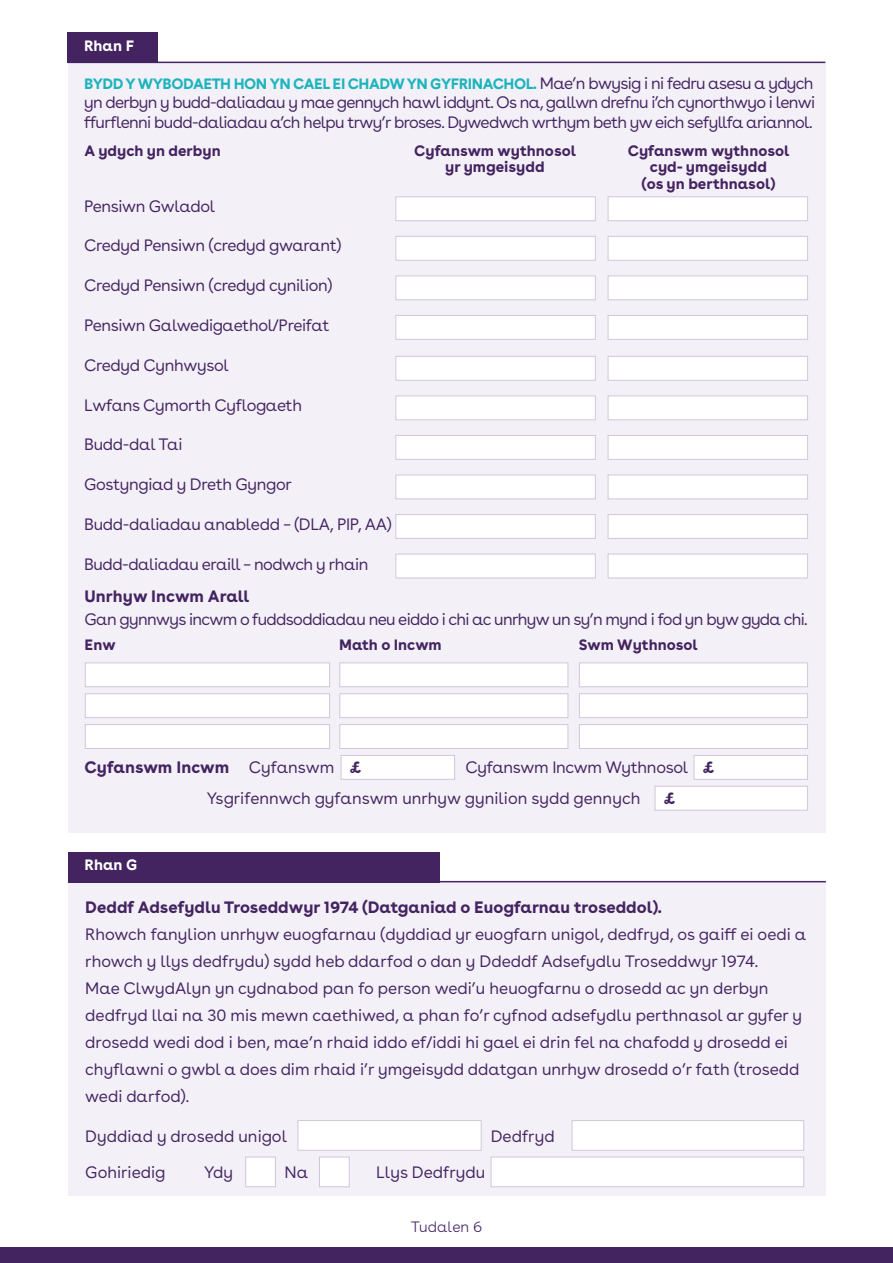
<style>
.page{position:relative;width:893px;height:1263px;background:#fff}
.page>*{position:absolute;margin:0;border:0;box-sizing:border-box;transform-origin:0 0}
.t1{font:16.5px/27px "Buenos Aires";color:#432360}
.t2{font:16.5px/19.5px "Buenos Aires";letter-spacing:-.04em;color:#432360}
.t3{font:16.5px "Buenos Aires";letter-spacing:-.02em;color:#432360}
.t4{font:700 16.5px "Buenos Aires";color:#432360}
.t5{font:700 15px/16.5px "Buenos Aires";color:#432360;text-align:center}
.t6{font:700 15px "Buenos Aires";letter-spacing:-.03em;color:#1cb4bc}
.t7{font:700 15px "Buenos Aires";color:#fff}
.t8{font:300 15px "Buenos Aires";color:#432360}
.s1{font-weight:400;font-size:16.5px;color:#432360}
.s2{font-weight:400}
</style>
<div class="page">
<div style="left:68px;top:63px;width:757px;height:770px;background:#f3f0f7"></div>
<div style="left:0;top:1248px;width:893px;height:15px;background:#432360"></div>
<div style="left:68px;top:882px;width:757px;height:313px;background:#f3f0f7"></div>
<div style="left:68px;top:852px;width:371px;height:30px;background:#432360"></div>
<hr style="left:68px;top:881px;width:758px;height:1px;background:#432360">
<div style="left:298px;top:1120px;width:184px;height:31px;background:#fff;border:1px solid #d1c8db"></div>
<div style="left:572px;top:1120px;width:232px;height:31px;background:#fff;border:1px solid #d1c8db"></div>
<div style="left:491px;top:1156px;width:313px;height:31px;background:#fff;border:1px solid #d1c8db"></div>
<div style="left:245px;top:1156px;width:31px;height:31px;background:#fff;border:1px solid #d1c8db"></div>
<div style="left:319px;top:1156px;width:31px;height:31px;background:#fff;border:1px solid #d1c8db"></div>
<div style="left:68px;top:33px;width:90px;height:30px;background:#432360"></div>
<hr style="left:68px;top:62px;width:757px;height:1px;background:#432360">
<div style="left:85px;top:662px;width:245px;height:25px;background:#fff;border:1px solid #d1c8db"></div>
<div style="left:339px;top:662px;width:229px;height:25px;background:#fff;border:1px solid #d1c8db"></div>
<div style="left:579px;top:662px;width:229px;height:25px;background:#fff;border:1px solid #d1c8db"></div>
<div style="left:85px;top:693px;width:245px;height:25px;background:#fff;border:1px solid #d1c8db"></div>
<div style="left:339px;top:693px;width:229px;height:25px;background:#fff;border:1px solid #d1c8db"></div>
<div style="left:579px;top:693px;width:229px;height:25px;background:#fff;border:1px solid #d1c8db"></div>
<div style="left:85px;top:724px;width:245px;height:25px;background:#fff;border:1px solid #d1c8db"></div>
<div style="left:339px;top:724px;width:229px;height:25px;background:#fff;border:1px solid #d1c8db"></div>
<div style="left:579px;top:724px;width:229px;height:25px;background:#fff;border:1px solid #d1c8db"></div>
<div style="left:341px;top:755px;width:114px;height:25px;background:#fff;border:1px solid #d1c8db"></div>
<div style="left:655px;top:786px;width:153px;height:24px;background:#fff;border:1px solid #d1c8db"></div>
<div style="left:694px;top:755px;width:114px;height:25px;background:#fff;border:1px solid #d1c8db"></div>
<div style="left:608px;top:196px;width:200px;height:25px;background:#fff;border:1px solid #d1c8db"></div>
<div style="left:608px;top:236px;width:200px;height:25px;background:#fff;border:1px solid #d1c8db"></div>
<div style="left:608px;top:275px;width:200px;height:25px;background:#fff;border:1px solid #d1c8db"></div>
<div style="left:608px;top:315px;width:200px;height:25px;background:#fff;border:1px solid #d1c8db"></div>
<div style="left:608px;top:356px;width:200px;height:25px;background:#fff;border:1px solid #d1c8db"></div>
<div style="left:608px;top:395px;width:200px;height:25px;background:#fff;border:1px solid #d1c8db"></div>
<div style="left:608px;top:435px;width:200px;height:25px;background:#fff;border:1px solid #d1c8db"></div>
<div style="left:608px;top:475px;width:200px;height:24px;background:#fff;border:1px solid #d1c8db"></div>
<div style="left:608px;top:514px;width:200px;height:25px;background:#fff;border:1px solid #d1c8db"></div>
<div style="left:608px;top:554px;width:200px;height:24px;background:#fff;border:1px solid #d1c8db"></div>
<div style="left:395px;top:196px;width:201px;height:25px;background:#fff;border:1px solid #d1c8db"></div>
<div style="left:395px;top:236px;width:201px;height:25px;background:#fff;border:1px solid #d1c8db"></div>
<div style="left:395px;top:275px;width:201px;height:25px;background:#fff;border:1px solid #d1c8db"></div>
<div style="left:395px;top:315px;width:201px;height:25px;background:#fff;border:1px solid #d1c8db"></div>
<div style="left:395px;top:356px;width:201px;height:25px;background:#fff;border:1px solid #d1c8db"></div>
<div style="left:395px;top:395px;width:201px;height:25px;background:#fff;border:1px solid #d1c8db"></div>
<div style="left:395px;top:435px;width:201px;height:25px;background:#fff;border:1px solid #d1c8db"></div>
<div style="left:395px;top:475px;width:201px;height:24px;background:#fff;border:1px solid #d1c8db"></div>
<div style="left:395px;top:514px;width:201px;height:25px;background:#fff;border:1px solid #d1c8db"></div>
<div style="left:395px;top:554px;width:201px;height:24px;background:#fff;border:1px solid #d1c8db"></div>
<p class="t7" style="left:84px;top:33px;width:52px">Rhan F</p>
<p class="t6" style="left:84px;top:71px;width:731px">BYDD Y WYBODAETH HON YN CAEL EI CHADW YN GYFRINACHOL. <span class="s1">Mae’n bwysig i ni fedru asesu a ydych</span></p>
<p class="t2" style="left:84px;top:91px;width:733px">yn derbyn y budd-daliadau y mae gennych hawl iddynt. Os na, gallwn drefnu i’ch cynorthwyo i lenwi ffurflenni budd-daliadau a’ch helpu trwy’r broses. Dywedwch wrthym beth yw eich sefyllfa ariannol.</p>
<p class="t5" style="left:85px;top:141px;width:138px">A ydych yn derbyn</p>
<p class="t5" style="left:414px;top:141px;width:163px">Cyfanswm wythnosol yr ymgeisydd</p>
<p class="t5" style="left:628px;top:141px;width:163px">Cyfanswm wythnosol cyd- ymgeisydd<br>(os yn berthnasol)</p>
<p class="t3" style="left:84px;top:193px;width:133px">Pensiwn Gwladol</p>
<p class="t3" style="left:84px;top:232px;width:259px">Credyd Pensiwn (credyd gwarant)</p>
<p class="t3" style="left:84px;top:272px;width:250px">Credyd Pensiwn (credyd cynilion)</p>
<p class="t3" style="left:84px;top:312px;width:247px">Pensiwn Galwedigaethol/Preifat</p>
<p class="t3" style="left:84px;top:352px;width:147px">Credyd Cynhwysol</p>
<p class="t3" style="left:84px;top:392px;width:219px">Lwfans Cymorth Cyflogaeth</p>
<p class="t3" style="left:84px;top:431px;width:100px">Budd-dal Tai</p>
<p class="t3" style="left:84px;top:471px;width:209px">Gostyngiad y Dreth Gyngor</p>
<p class="t3" style="left:84px;top:511px;width:309px">Budd-daliadau anabledd – (DLA, PIP, AA)</p>
<p class="t3" style="left:84px;top:551px;width:286px">Budd-daliadau eraill – nodwch y rhain</p>
<p class="t4" style="left:85px;top:582px;width:166px">Unrhyw Incwm Arall</p>
<p class="t2" style="left:85px;top:608px;width:725px">Gan gynnwys incwm o fuddsoddiadau neu eiddo i chi ac unrhyw un sy’n mynd i fod yn byw gyda chi.</p>
<p class="t5" style="left:85px;top:635px;width:33px">Enw</p>
<p class="t5" style="left:339px;top:635px;width:104px">Math o Incwm</p>
<p class="t5" style="left:579px;top:635px;width:121px">Swm Wythnosol</p>
<p class="t4" style="left:85px;top:753px;width:278px">Cyfanswm Incwm <span class="s2">Cyfanswm</span> £</p>
<p class="t1" style="left:207px;top:750px;width:483px;line-height:30.9px;text-indent:259px">Cyfanswm Incwm Wythnosol<br>Ysgrifennwch gyfanswm unrhyw gynilion sydd gennych</p>
<p class="t4" style="left:664px;top:784px;width:13px">£</p>
<p class="t4" style="left:703px;top:753px;width:13px">£</p>
<p class="t7" style="left:85px;top:852px;width:54px">Rhan G</p>
<p class="t4" style="left:85px;top:893px;width:578px">Deddf Adsefydlu Troseddwyr 1974 (Datganiad o Euogfarnau troseddol).</p>
<p class="t1" style="left:85px;top:920px;width:722px">Rhowch fanylion unrhyw euogfarnau (dyddiad yr euogfarn unigol, dedfryd, os gaiff ei oedi a rhowch y llys dedfrydu) sydd heb ddarfod o dan y Ddeddf Adsefydlu Troseddwyr 1974.<br>Mae ClwydAlyn yn cydnabod pan fo person wedi’u heuogfarnu o drosedd ac yn derbyn dedfryd llai na 30 mis mewn caethiwed, a phan fo’r cyfnod adsefydlu perthnasol ar gyfer y drosedd wedi dod i ben, mae’n rhaid iddo ef/iddi hi gael ei drin fel na chafodd y drosedd ei chyflawni o gwbl a does dim rhaid i’r ymgeisydd ddatgan unrhyw drosedd o’r fath (trosedd wedi darfod).</p>
<p class="t1" style="left:85px;top:1122px;width:203px">Dyddiad y drosedd unigol</p>
<p class="t1" style="left:376px;top:1157px;width:111px">Llys Dedfrydu</p>
<p class="t1" style="left:491px;top:1121px;width:65px">Dedfryd</p>
<p class="t1" style="left:85px;top:1157px;width:82px">Gohiriedig</p>
<p class="t3" style="left:204px;top:1159px;width:30px">Ydy</p>
<p class="t3" style="left:285px;top:1159px;width:25px">Na</p>
<p class="t8" style="left:411px;top:1214px;width:73px">Tudalen 6</p>
</div>
